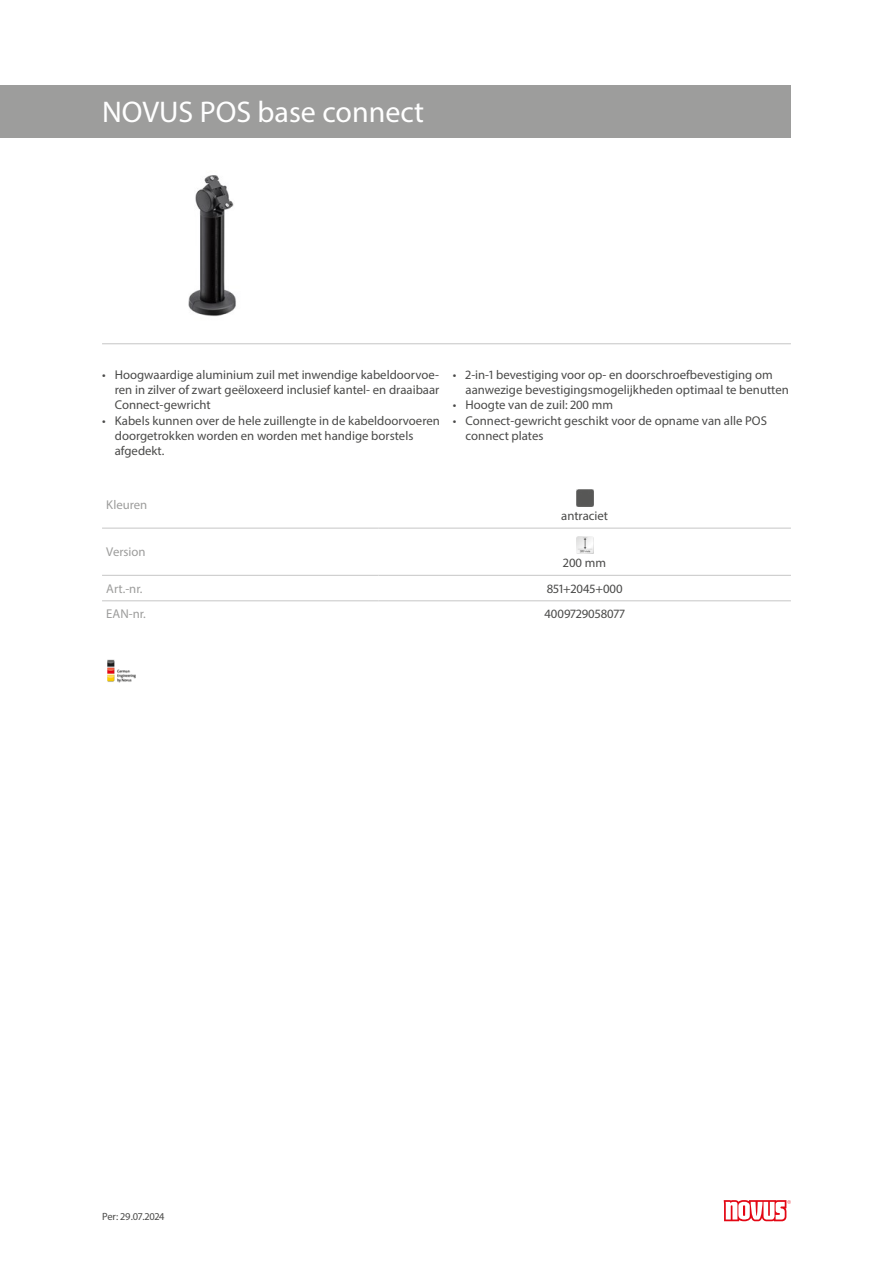
<style>
.page{position:relative;width:893px;height:1263px;background:#fff}
.page>*{position:absolute;margin:0;border:0;box-sizing:border-box;transform-origin:0 0}
.Produktname{font:30px "Myriad Pro";color:#fff}
.Produkttabelle_Zentr{font:12.75px/15.3px "Myriad Pro";color:#4a4a49}
.Produkttabelle_Links{font:12.75px "Myriad Pro";color:#9d9d9c}
.Farbildtext{font:12.75px "Myriad Pro";color:#4a4a49}
.t1{font:10.5px "Myriad Pro";color:#4a4a49}
</style>
<div class="page">
<img style="left:188px;top:175px;width:48px;height:142px">
<hr style="left:102px;top:343px;width:689px;height:1px;background:#c6c6c6">
<img style="left:107px;top:659px;width:29px;height:24px">
<svg style="left:724px;top:1200px;width:67px;height:21px"></svg>
<div style="left:0;top:85px;width:791px;height:53px;background:#9d9d9c"></div>
<hr style="left:102px;top:528px;width:276px;height:1px;background:#c6c6c6">
<hr style="left:378px;top:528px;width:413px;height:1px;background:#c6c6c6">
<hr style="left:102px;top:575px;width:276px;height:1px;background:#c6c6c6">
<hr style="left:378px;top:575px;width:413px;height:1px;background:#c6c6c6">
<hr style="left:102px;top:600px;width:276px;height:1px;background:#c6c6c6">
<hr style="left:378px;top:600px;width:413px;height:1px;background:#c6c6c6">
<img style="left:576px;top:489px;width:17px;height:17px">
<img style="left:576px;top:537px;width:17px;height:17px">
<p class="Produktname" style="left:102px;top:94px;width:324px">NOVUS POS base connect</p>
<p class="Produkttabelle_Zentr" style="left:115px;top:367px;width:326px;text-align:justify;text-indent:-13px">• Hoogwaardige aluminium zuil met inwendige kabeldoorvoe&shy;ren in zilver of zwart geëloxeerd inclusief kantel- en draaibaar Connect-gewricht</p>
<p class="Produkttabelle_Zentr" style="left:115px;top:413px;width:326px;text-indent:-13px">• Kabels kunnen over de hele zuillengte in de kabeldoorvoeren doorgetrokken worden en worden met handige borstels afgedekt.</p>
<p class="Produkttabelle_Zentr" style="left:466px;top:367px;width:325px;text-indent:-13px">• 2-in-1 bevestiging voor op- en doorschroefbevestiging om aanwezige bevestigingsmogelijkheden optimaal te benutten</p>
<p class="Produkttabelle_Zentr" style="left:453px;top:397px;width:162px">• Hoogte van de zuil: 200 mm</p>
<p class="Produkttabelle_Zentr" style="left:466px;top:413px;width:303px;text-indent:-13px">• Connect-gewricht geschikt voor de opname van alle POS connect plates</p>
<p class="Produkttabelle_Links" style="left:106px;top:497px;width:42px">Kleuren</p>
<p class="Produkttabelle_Links" style="left:106px;top:544px;width:41px">Version</p>
<p class="Farbildtext" style="left:561px;top:507px;width:48px">antraciet</p>
<p class="Farbildtext" style="left:563px;top:555px;width:44px">200 mm</p>
<p class="Produkttabelle_Links" style="left:106px;top:581px;width:38px">Art.-nr.</p>
<p class="Produkttabelle_Zentr" style="left:547px;top:581px;width:77px">851+2045+000</p>
<p class="Produkttabelle_Links" style="left:106px;top:606px;width:41px">EAN-nr.</p>
<p class="Produkttabelle_Zentr" style="left:545px;top:606px;width:82px">4009729058077</p>
<p class="t1" style="left:102px;top:1210px;width:64px">Per: 29.07.2024</p>
</div>
